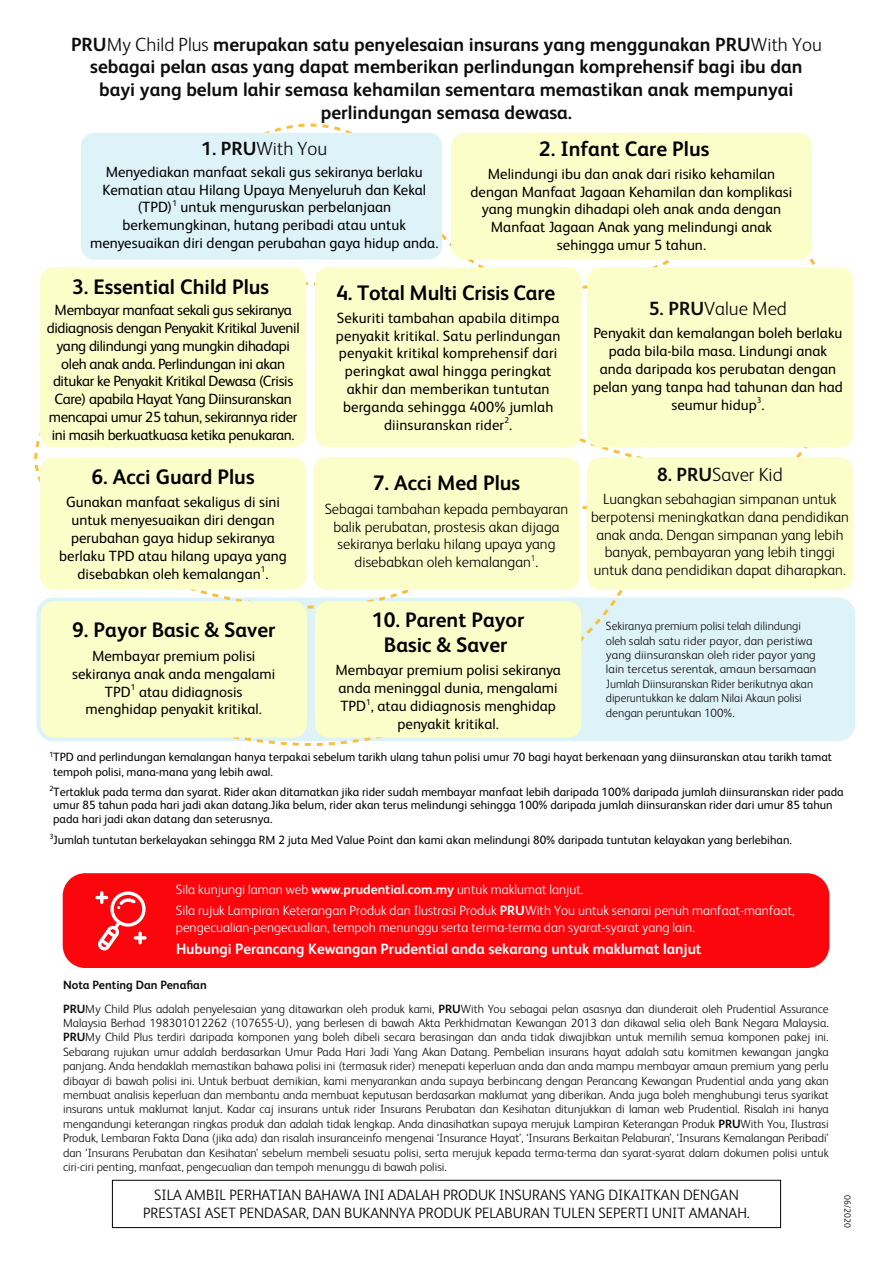
<style>
.page{position:relative;width:893px;height:1263px;background:#fff}
.page>*{position:absolute;margin:0;border:0;box-sizing:border-box;transform-origin:0 0}
.t1{font:700 21px/25.2px "FS Albert Pro";color:#010103;text-align:center}
.t2{font:700 19.05px/23px "FS Albert Pro";color:#0d0c0d;text-align:center}
.t3{font:300 19.05px "FS Albert Pro";color:#0d0c0d}
.t4{font:300 15px/18px "FS Albert Pro";color:#010103;text-align:center}
.t5{font:700 15px "FS Albert Pro";letter-spacing:-.005em;color:#fff}
.t6{font:14.85px/17.9px "FS Albert Pro";color:#000;text-align:center}
.t7{font:300 14.85px/17.9px "FS Albert Pro";color:#000;text-align:center}
.t8{font:14.85px/17.9px "FS Albert Pro";letter-spacing:-.025em;color:#000;text-align:center}
.t9{font:300 13.5px/21.3px "FS Albert Pro";color:#fff}
.t10{font:300 12px/14.4px "FS Albert Pro";color:#0d0c0d}
.t11{font:12px/13.5px "FS Albert Pro";color:#010103}
.t12{font:300 9px "FS Albert Pro";color:#000}
.t13{font:7.5px "FS Albert Pro";color:#010103}
.s1{font-weight:300}
.s2{font-weight:700}
</style>
<div class="page">
<div style="left:112px;top:1180px;width:669px;height:48px;border:1px solid #000"></div>
<div style="left:63px;top:873px;width:766px;height:95px;background:#fc060e;border-radius:22px"></div>
<svg style="left:34px;top:123px;width:821px;height:623px"></svg>
<svg style="left:95px;top:891px;width:52px;height:59px"></svg>
<div style="left:40px;top:457px;width:266px;height:133px;background:#fcfeca;border-radius:14px"></div>
<div style="left:587px;top:457px;width:266px;height:133px;background:#fcfeca;border-radius:13px"></div>
<div style="left:313px;top:457px;width:267px;height:133px;background:#fcfeca;border-radius:13px"></div>
<div style="left:587px;top:267px;width:266px;height:180px;background:#fcfeca;border-radius:14px"></div>
<div style="left:315px;top:267px;width:266px;height:180px;background:#fcfeca;border-radius:13px"></div>
<div style="left:40px;top:267px;width:266px;height:180px;background:#fcfeca;border-radius:13px"></div>
<div style="left:315px;top:601px;width:266px;height:136px;background:#fcfeca;border-radius:13px"></div>
<div style="left:41px;top:601px;width:266px;height:136px;background:#fcfeca;border-radius:13px"></div>
<div style="left:451px;top:133px;width:361px;height:127px;background:#fcfeca;border-radius:14px"></div>
<div style="left:81px;top:133px;width:361px;height:127px;background:#def3f8;border-radius:14px"></div>
<p class="t2" style="left:71px;top:32px;width:752px">PRU<span class="s1">My Child Plus</span> merupakan satu penyelesaian insurans yang menggunakan PRU<span class="s1">With You </span>sebagai pelan asas yang dapat memberikan perlindungan komprehensif bagi ibu dan bayi yang belum lahir semasa kehamilan sementara memastikan anak mempunyai perlindungan semasa dewasa.</p>
<h2 class="t3" style="left:201px;top:135px;width:128px"><span class="s2">1. PRU</span>With You</h2>
<p class="t6" style="left:90px;top:162px;width:350px">Menyediakan manfaat sekali gus sekiranya berlaku Kematian atau Hilang Upaya Menyeluruh dan Kekal (TPD)<sup>1</sup> untuk menguruskan perbelanjaan berkemungkinan, hutang peribadi atau untuk menyesuaikan diri dengan perubahan gaya hidup anda.</p>
<h1 class="t1" style="left:539px;top:135px;width:172px">2. Infant Care Plus</h1>
<p class="t6" style="left:471px;top:164px;width:323px">Melindungi ibu dan anak dari risiko kehamilan dengan Manfaat Jagaan Kehamilan dan komplikasi yang mungkin dihadapi oleh anak anda dengan Manfaat Jagaan Anak yang melindungi anak sehingga umur 5 tahun.</p>
<h1 class="t1" style="left:72px;top:273px;width:199px">3. Essential Child Plus</h1>
<p class="t8" style="left:47px;top:300px;width:254px">Membayar manfaat sekali gus sekiranya didiagnosis dengan Penyakit Kritikal Juvenil yang dilindungi yang mungkin dihadapi oleh anak anda. Perlindungan ini akan ditukar ke Penyakit Kritikal Dewasa (Crisis Care) apabila Hayat Yang Diinsuranskan mencapai umur 25 tahun, sekirannya rider ini masih berkuatkuasa ketika penukaran.</p>
<h1 class="t1" style="left:91px;top:463px;width:165px">6. Acci Guard Plus</h1>
<p class="t6" style="left:59px;top:492px;width:229px">Gunakan manfaat sekaligus di sini untuk menyesuaikan diri dengan perubahan gaya hidup sekiranya berlaku TPD atau hilang upaya yang disebabkan oleh kemalangan<sup>1</sup>.</p>
<h1 class="t1" style="left:72px;top:616px;width:205px">9. Payor Basic &amp; Saver</h1>
<p class="t6" style="left:72px;top:646px;width:205px">Membayar premium polisi sekiranya anak anda mengalami<br>TPD<sup>1</sup> atau didiagnosis menghidap penyakit kritikal.</p>
<h1 class="t1" style="left:336px;top:279px;width:220px">4. Total Multi Crisis Care</h1>
<p class="t6" style="left:336px;top:308px;width:226px">Sekuriti tambahan apabila ditimpa penyakit kritikal. Satu perlindungan penyakit kritikal komprehensif dari peringkat awal hingga peringkat akhir dan memberikan tuntutan berganda sehingga 400% jumlah diinsuranskan rider<sup>2</sup>.</p>
<h1 class="t1" style="left:373px;top:470px;width:149px">7. Acci Med Plus</h1>
<p class="t7" style="left:325px;top:499px;width:245px">Sebagai tambahan kepada pembayaran balik perubatan, prostesis akan dijaga sekiranya berlaku hilang upaya yang disebabkan oleh kemalangan<sup>1</sup>.</p>
<h1 class="t1" style="left:372px;top:606px;width:154px">10. Parent Payor<br>Basic &amp; Saver</h1>
<p class="t6" style="left:335px;top:660px;width:227px">Membayar premium polisi sekiranya anda meninggal dunia, mengalami<br>TPD<sup>1</sup>, atau didiagnosis menghidap penyakit kritikal.</p>
<h2 class="t3" style="left:649px;top:296px;width:140px"><span class="s2">5. PRU</span>Value Med</h2>
<p class="t6" style="left:593px;top:323px;width:251px">Penyakit dan kemalangan boleh berlaku pada bila-bila masa. Lindungi anak anda daripada kos perubatan dengan pelan yang tanpa had tahunan dan had seumur hidup<sup>3</sup>.</p>
<h2 class="t3" style="left:657px;top:461px;width:127px"><span class="s2">8. PRU</span>Saver Kid</h2>
<p class="t7" style="left:591px;top:489px;width:259px">Luangkan sebahagian simpanan untuk berpotensi meningkatkan dana pendidikan anak anda. Dengan simpanan yang lebih banyak, pembayaran yang lebih tinggi untuk dana pendidikan dapat diharapkan.</p>
<p class="t10" style="left:606px;top:618px;width:212px">Sekiranya premium polisi telah dilindungi oleh salah satu rider payor, dan peristiwa yang diinsuranskan oleh rider payor yang lain tercetus serentak, amaun bersamaan Jumlah Diinsuranskan Rider berikutnya akan diperuntukkan ke dalam Nilai Akaun polisi dengan peruntukan 100%.</p>
<p class="t11" style="left:53px;top:749px;width:780px;line-height:14.4px;text-indent:-4px"><sup>1</sup>TPD and perlindungan kemalangan hanya terpakai sebelum tarikh ulang tahun polisi umur 70 bagi hayat berkenaan yang diinsuranskan atau tarikh tamat tempoh polisi, mana-mana yang lebih awal.</p>
<p class="t11" style="left:53px;top:784px;width:792px;text-indent:-4px"><sup>2</sup>Tertakluk pada terma dan syarat. Rider akan ditamatkan jika rider sudah membayar manfaat lebih daripada 100% daripada jumlah diinsuranskan rider pada umur 85 tahun pada hari jadi akan datang.Jika belum, rider akan terus melindungi sehingga 100% daripada jumlah diinsuranskan rider dari umur 85 tahun pada hari jadi akan datang dan seterusnya.</p>
<p class="t13" style="left:49px;top:831px;width:6px">3</p>
<p class="t11" style="left:53px;top:832px;width:740px">Jumlah tuntutan berkelayakan sehingga RM 2 juta Med Value Point dan kami akan melindungi 80% daripada tuntutan kelayakan yang berlebihan.</p>
<p class="t9" style="left:176px;top:878px;width:620px">Sila kunjungi laman web <span class="s2">www.prudential.com.my</span> untuk maklumat lanjut.<br>Sila rujuk Lampiran Keterangan Produk dan Ilustrasi Produk <span class="s2">PRU</span>With You untuk senarai penuh manfaat-manfaat,</p>
<p class="t9" style="left:176px;top:915px;width:520px">pengecualian-pengecualian, tempoh menunggu serta terma-terma dan syarat-syarat yang lain.</p>
<p class="t5" style="left:176px;top:938px;width:527px">Hubungi Perancang Kewangan Prudential anda sekarang untuk maklumat lanjut</p>
<p class="t10" style="left:63px;top:972px;width:767px;line-height:23.4px"><span class="s2">Nota Penting Dan Penafian<br>PRU</span>My Child Plus adalah penyelesaian yang ditawarkan oleh produk kami, <span class="s2">PRU</span>With You sebagai pelan asasnya dan diunderait oleh Prudential Assurance</p>
<p class="t10" style="left:63px;top:1015px;width:767px;text-align:justify">Malaysia Berhad 198301012262 (107655-U), yang berlesen di bawah Akta Perkhidmatan Kewangan 2013 dan dikawal selia oleh Bank Negara Malaysia.<br><span class="s2">PRU</span>My Child Plus terdiri daripada komponen yang boleh dibeli secara berasingan dan anda tidak diwajibkan untuk memilih semua komponen pakej ini.<br>Sebarang rujukan umur adalah berdasarkan Umur Pada Hari Jadi Yang Akan Datang. Pembelian insurans hayat adalah satu komitmen kewangan jangka panjang. Anda hendaklah memastikan bahawa polisi ini (termasuk rider) menepati keperluan anda dan anda mampu membayar amaun premium yang perlu dibayar di bawah polisi ini. Untuk berbuat demikian, kami menyarankan anda supaya berbincang dengan Perancang Kewangan Prudential anda yang akan membuat analisis keperluan dan membantu anda membuat keputusan berdasarkan maklumat yang diberikan. Anda juga boleh menghubungi terus syarikat insurans untuk maklumat lanjut. Kadar caj insurans untuk rider Insurans Perubatan dan Kesihatan ditunjukkan di laman web Prudential. Risalah ini hanya mengandungi keterangan ringkas produk dan adalah tidak lengkap. Anda dinasihatkan supaya merujuk Lampiran Keterangan Produk <span class="s2">PRU</span>With You, Ilustrasi Produk, Lembaran Fakta Dana (jika ada) dan risalah insuranceinfo mengenai ‘Insurance Hayat’, ‘Insurans Berkaitan Pelaburan’, ‘Insurans Kemalangan Peribadi’ dan ‘Insurans Perubatan dan Kesihatan’ sebelum membeli sesuatu polisi, serta merujuk kepada terma-terma dan syarat-syarat dalam dokumen polisi untuk ciri-ciri penting, manfaat, pengecualian dan tempoh menunggu di bawah polisi.</p>
<p class="t4" style="left:143px;top:1185px;width:608px">SILA AMBIL PERHATIAN BAHAWA INI ADALAH PRODUK INSURANS YANG DIKAITKAN DENGAN<br>PRESTASI ASET PENDASAR, DAN BUKANNYA PRODUK PELABURAN TULEN SEPERTI UNIT AMANAH.</p>
<p class="t12" style="left:854px;top:1195px;width:34px;rotate:90deg">06/2020</p>
</div>
